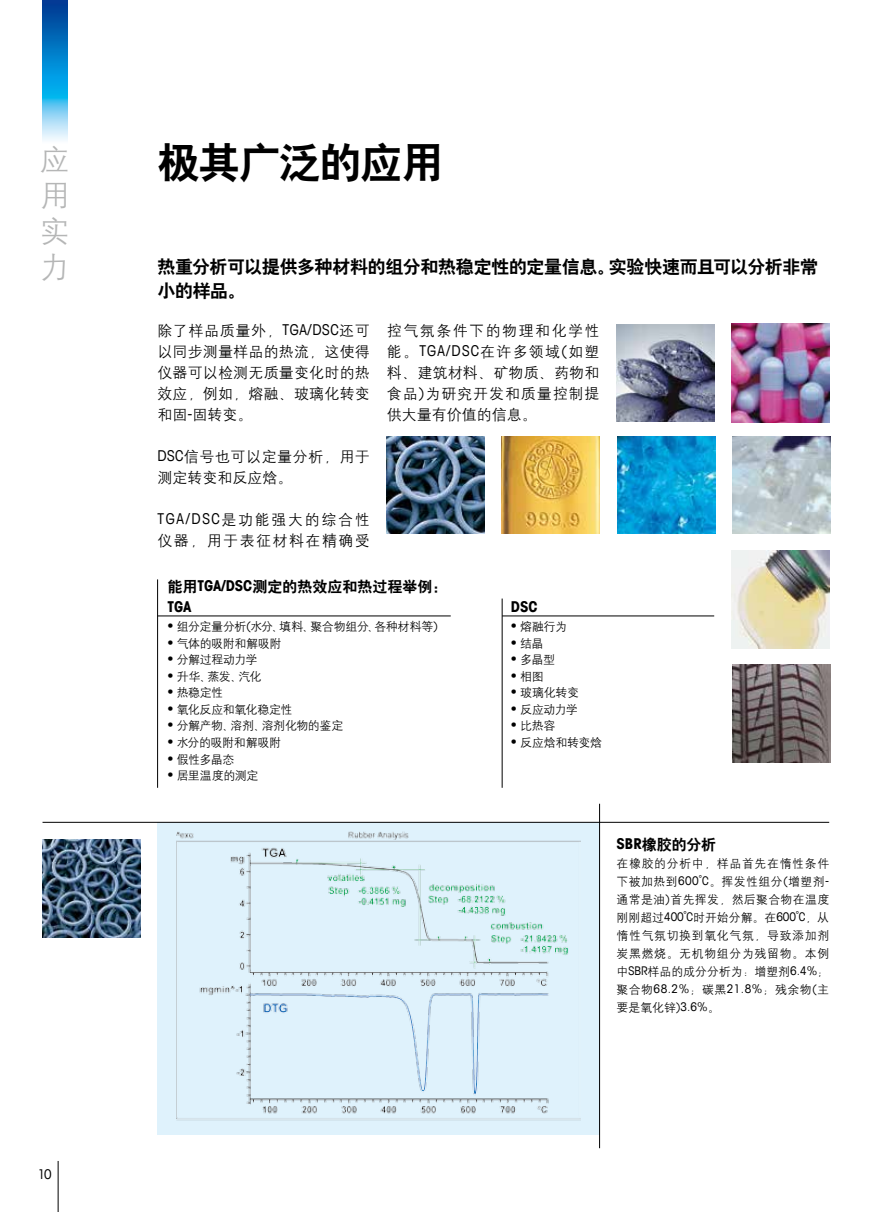
<style>
.page{position:relative;width:893px;height:1212px;background:#fff}
.page>*{position:absolute;margin:0;border:0;box-sizing:border-box;transform-origin:0 0}
.t1{font:42px "H Yb 2 gj";letter-spacing:-.03em;color:#000}
.t2{font:30px/36px "H Yg 2 gj";color:#b5b6b6;text-align:justify}
.t3{font:18px/24px "H Yb 2 gj";letter-spacing:-.025em;color:#000}
.t4{font:15px/21px "H Yg 2 gj";letter-spacing:.035em;color:#000;text-align:justify}
.t5{font:15px "H Yb 2 gj";color:#000}
.t6{font:15px/21px "H Yg 2 gj";letter-spacing:.1em;color:#000}
.t7{font:700 condensed 15px "Avant Garde Com";color:#000}
.t8{font:condensed 13.5px "Avant Garde Com";color:#000}
.t9{font:12px/18px "H Yg 2 gj";letter-spacing:-.025em;color:#000;text-align:justify}
.s1{font-family:"Avant Garde Com";font-stretch:condensed}
.s2{font-family:"Avant Garde Com";font-weight:700;font-stretch:condensed}
</style>
<div class="page">
<img style="left:733px;top:436px;width:98px;height:98px">
<img style="left:731px;top:551px;width:98px;height:97px">
<img style="left:616px;top:324px;width:98px;height:98px">
<img style="left:733px;top:665px;width:98px;height:97px">
<img style="left:617px;top:436px;width:98px;height:98px">
<img style="left:387px;top:436px;width:98px;height:98px">
<img style="left:502px;top:436px;width:98px;height:98px">
<img style="left:731px;top:324px;width:98px;height:98px">
<img style="left:42px;top:0;width:26px;height:141px">
<hr style="left:58px;top:1161px;width:1px;height:51px;background:#000">
<img style="left:43px;top:839px;width:97px;height:98px">
<div style="left:157px;top:822px;width:443px;height:312px;background:#dff2fc"></div>
<img style="left:177px;top:831px;width:403px;height:290px">
<hr style="left:43px;top:822px;width:786px;height:1px;background:#000">
<hr style="left:599px;top:804px;width:1px;height:344px;background:#000">
<hr style="left:157px;top:579px;width:1px;height:209px;background:#000">
<hr style="left:502px;top:598px;width:1px;height:190px;background:#000">
<hr style="left:158px;top:615px;width:293px;height:1px;background:#000">
<hr style="left:502px;top:615px;width:212px;height:1px;background:#000">
<h2 class="t2" style="left:40px;top:141px;width:32px">应用实力</h2>
<p class="t8" style="left:38px;top:1165px;width:16px">10</p>
<h1 class="t1" style="left:157px;top:141px;width:287px">极其广泛的应用</h1>
<h3 class="t3" style="left:157px;top:255px;width:662px">热重分析可以提供多种材料的组分和热稳定性的定量信息。实验快速而且可以分析非常小的样品。</h3>
<p class="t4" style="left:157px;top:320px;width:214px">除了样品质量外，<span class="s1">TGA/DSC</span>还可以同步测量样品的热流，这使得仪器可以检测无质量变化时的热效应，例如，熔融、玻璃化转变和固<span class="s1">-</span>固转变。</p>
<p class="t4" style="left:157px;top:446px;width:214px"><span class="s1">DSC</span>信号也可以定量分析，用于测定转变和反应焓。</p>
<p class="t6" style="left:157px;top:509px;width:214px"><span class="s1">TGA/DSC</span>是功能强大的综合性仪器，用于表征材料在精确受</p>
<p class="t4" style="left:387px;top:320px;width:214px">控气氛条件下的物理和化学性能。<span class="s1">TGA/DSC</span>在许多领域<span class="s1">(</span>如塑料、建筑材料、矿物质、药物和食品<span class="s1">)</span>为研究开发和质量控制提供大量有价值的信息。</p>
<p class="t5" style="left:167px;top:579px;width:282px">能用<span class="s2">TGA/DSC</span>测定的热效应和热过程举例：</p>
<p class="t7" style="left:167px;top:597px;width:26px">TGA</p>
<p class="t7" style="left:511px;top:597px;width:28px">DSC</p>
<p class="t9" style="left:167px;top:618px;width:272px"><span class="s1">•</span> 组分定量分析<span class="s1">(</span>水分、填料、聚合物组分、各种材料等<span class="s1">)</span></p>
<p class="t9" style="left:511px;top:618px;width:58px"><span class="s1">•</span> 熔融行为</p>
<p class="t9" style="left:167px;top:634px;width:116px"><span class="s1">•</span> 气体的吸附和解吸附</p>
<p class="t9" style="left:511px;top:634px;width:34px"><span class="s1">•</span> 结晶</p>
<p class="t9" style="left:167px;top:651px;width:92px"><span class="s1">•</span> 分解过程动力学</p>
<p class="t9" style="left:511px;top:651px;width:46px"><span class="s1">•</span> 多晶型</p>
<p class="t9" style="left:167px;top:667px;width:95px"><span class="s1">•</span> 升华、蒸发、汽化</p>
<p class="t9" style="left:511px;top:667px;width:34px"><span class="s1">•</span> 相图</p>
<p class="t9" style="left:167px;top:684px;width:57px"><span class="s1">•</span> 热稳定性</p>
<p class="t9" style="left:511px;top:684px;width:70px"><span class="s1">•</span> 玻璃化转变</p>
<p class="t9" style="left:167px;top:700px;width:127px"><span class="s1">•</span> 氧化反应和氧化稳定性</p>
<p class="t9" style="left:511px;top:700px;width:69px"><span class="s1">•</span> 反应动力学</p>
<p class="t9" style="left:167px;top:717px;width:178px"><span class="s1">•</span> 分解产物、溶剂、溶剂化物的鉴定</p>
<p class="t9" style="left:511px;top:717px;width:46px"><span class="s1">•</span> 比热容</p>
<p class="t9" style="left:167px;top:733px;width:115px"><span class="s1">•</span> 水分的吸附和解吸附</p>
<p class="t9" style="left:511px;top:733px;width:93px"><span class="s1">•</span> 反应焓和转变焓</p>
<p class="t9" style="left:167px;top:750px;width:69px"><span class="s1">•</span> 假性多晶态</p>
<p class="t9" style="left:167px;top:766px;width:93px"><span class="s1">•</span> 居里温度的测定</p>
<p class="t5" style="left:617px;top:837px;width:101px"><span class="s2">SBR</span>橡胶的分析</p>
<p class="t9" style="left:617px;top:855px;width:214px">在橡胶的分析中，样品首先在惰性条件下被加热到<span class="s1">600˚C</span>。挥发性组分<span class="s1">(</span>增塑剂<span class="s1">-</span>通常是油<span class="s1">)</span>首先挥发，然后聚合物在温度刚刚超过<span class="s1">400˚C</span>时开始分解。在<span class="s1">600˚C</span>，从惰性气氛切换到氧化气氛，导致添加剂炭黑燃烧。无机物组分为残留物。本例中<span class="s1">SBR</span>样品的成分分析为：增塑剂<span class="s1">6.4%</span>；聚合物<span class="s1">68.2%</span>；碳黑<span class="s1">21.8%</span>；残余物<span class="s1">(</span>主要是氧化锌<span class="s1">)3.6%</span>。</p>
</div>
